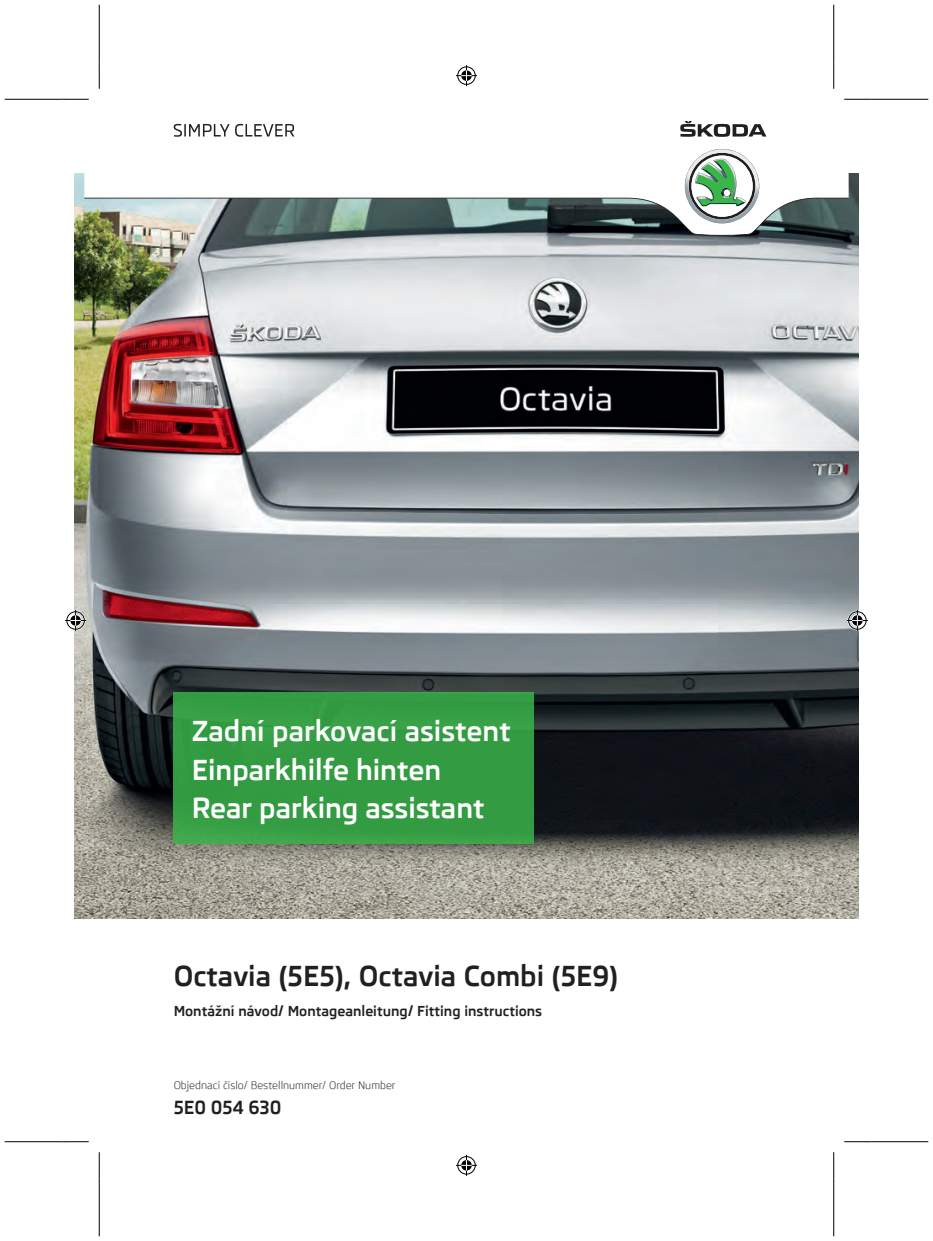
<style>
.page{position:relative;width:933px;height:1241px;background:#fff}
.page>*{position:absolute;margin:0;border:0;box-sizing:border-box;transform-origin:0 0}
.t1{font:700 28px/38.5px "Skoda Pro";color:#fff}
.t2{font:700 28px "Skoda Pro";color:#231f20}
.t3{font:700 18.38px "Skoda Pro";color:#231f20}
.t4{font:700 14px "Skoda Pro";color:#231f20}
.t5{font:10.5px "Skoda Pro";color:#231f20}
</style>
<div class="page">
<img style="left:74px;top:174px;width:784px;height:744px">
<div style="left:173px;top:692px;width:361px;height:151px;background:#339c42"></div>
<svg style="left:174px;top:124px;width:120px;height:13px"></svg>
<svg style="left:84px;top:149px;width:764px;height:87px"></svg>
<div style="left:723px;top:189px;width:7px;height:7px;background:#fff;border-radius:50%"></div>
<svg style="left:680px;top:121px;width:86px;height:16px"></svg>
<hr style="left:99px;top:5px;width:1px;height:63px;background:#000">
<hr style="left:5px;top:99px;width:63px;height:1px;background:#000">
<hr style="left:5px;top:1141px;width:63px;height:1px;background:#000">
<hr style="left:99px;top:1172px;width:1px;height:63px;background:#000">
<hr style="left:833px;top:5px;width:1px;height:63px;background:#000">
<hr style="left:865px;top:99px;width:63px;height:1px;background:#000">
<hr style="left:865px;top:1141px;width:63px;height:1px;background:#000">
<hr style="left:833px;top:1172px;width:1px;height:63px;background:#000">
<svg style="left:62px;top:99px;width:27px;height:1px"></svg>
<svg style="left:844px;top:99px;width:26px;height:1px"></svg>
<svg style="left:62px;top:1141px;width:27px;height:1px"></svg>
<svg style="left:844px;top:1141px;width:26px;height:1px"></svg>
<svg style="left:99px;top:62px;width:1px;height:27px"></svg>
<svg style="left:99px;top:1152px;width:1px;height:26px"></svg>
<svg style="left:833px;top:62px;width:1px;height:27px"></svg>
<svg style="left:833px;top:1152px;width:1px;height:26px"></svg>
<svg style="left:456px;top:65px;width:21px;height:21px"></svg>
<svg style="left:456px;top:1154px;width:21px;height:21px"></svg>
<svg style="left:65px;top:610px;width:21px;height:21px"></svg>
<svg style="left:847px;top:610px;width:21px;height:21px"></svg>
<p class="t1" style="left:192px;top:712px;width:320px">Zadní parkovací asistent<br>Einparkhilfe hinten<br>Rear parking assistant</p>
<p class="t2" style="left:174px;top:959px;width:446px">Octavia (5E5), Octavia Combi (5E9)</p>
<p class="t4" style="left:174px;top:1002px;width:370px">Montážní návod/ Montageanleitung/ Fitting instructions</p>
<p class="t5" style="left:174px;top:1079px;width:223px">Objednací číslo/ Bestellnummer/ Order Number</p>
<p class="t3" style="left:174px;top:1096px;width:109px">5E0 054 630</p>
</div>
